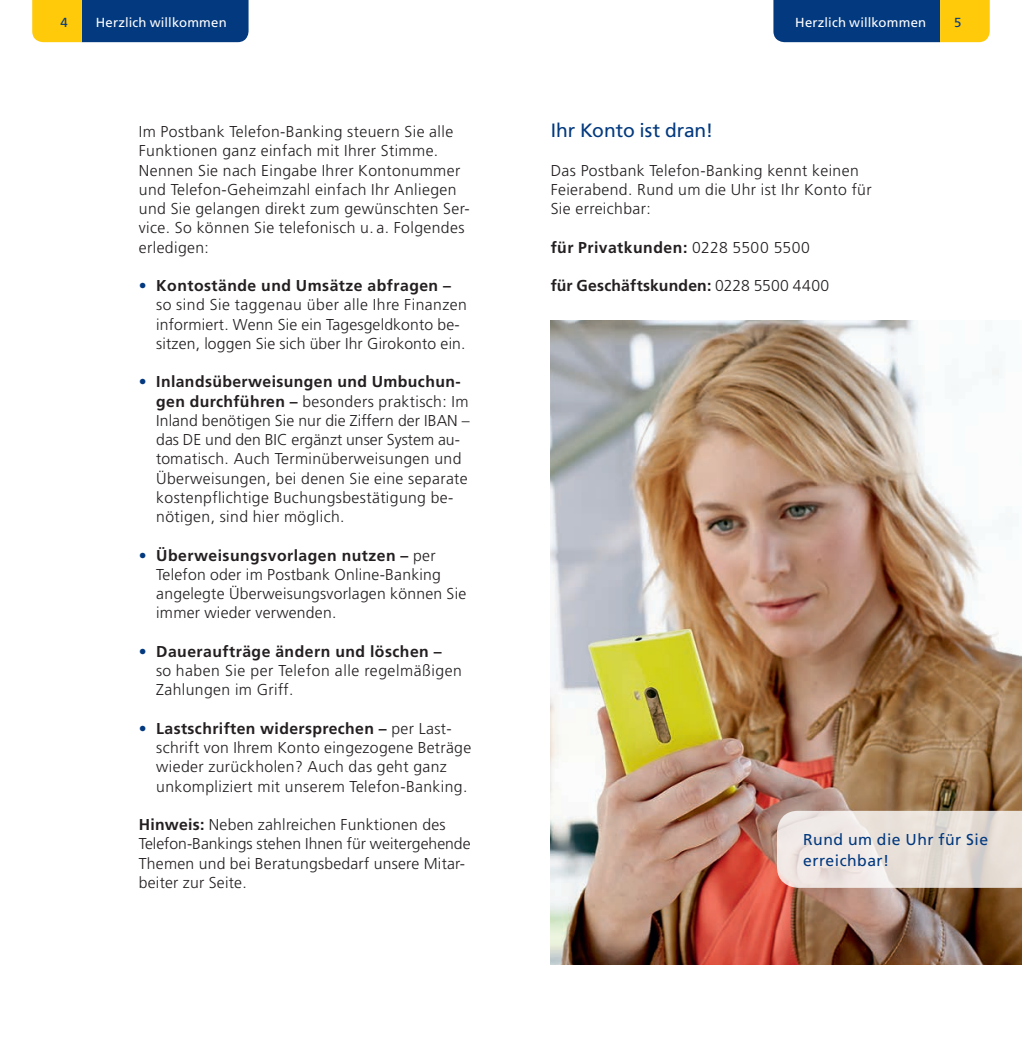
<style>
.page{position:relative;width:1022px;height:1042px;background:#fff}
.page>*{position:absolute;margin:0;border:0;box-sizing:border-box;transform-origin:0 0}
.t1{font:19.25px "Frutiger LT Std";color:#03397e}
.t2{font:300 15.75px/19.2px "Frutiger LT Std";letter-spacing:.025em;color:#231f20}
.t3{font:700 15.75px "Frutiger LT Std";letter-spacing:.02em;color:#231f20}
.t4{font:15.75px/21px "Frutiger LT Std";letter-spacing:.03em;color:#03397e}
.t5{font:13.12px "Frutiger LT Std";letter-spacing:.015em;color:#fff}
.t6{font:13.12px "Frutiger LT Std";color:#03397e}
.s1{color:#03397e}
.s2{font-weight:700}
.s3{font-weight:300}
</style>
<div class="page">
<svg style="left:773px;top:0;width:217px;height:42px;background:#3d5b64"></svg>
<svg style="left:32px;top:0;width:217px;height:42px;background:#3d5b64"></svg>
<img style="left:551px;top:320px;width:471px;height:645px">
<svg style="left:777px;top:811px;width:245px;height:77px;background:#e8e0db"></svg>
<p class="t6" style="left:61px;top:15px;width:9px">4</p>
<p class="t5" style="left:96px;top:15px;width:132px">Herzlich willkommen</p>
<p class="t5" style="left:795px;top:15px;width:132px">Herzlich willkommen</p>
<p class="t6" style="left:954px;top:15px;width:9px">5</p>
<p class="t2" style="left:139px;top:122px;width:332px">Im Postbank Telefon-Banking steuern Sie alle Funktionen ganz einfach mit Ihrer Stimme.<br>Nennen Sie nach Eingabe Ihrer Kontonummer und Telefon-Geheimzahl einfach Ihr Anliegen und Sie gelangen direkt zum gewünschten Ser&shy;vice. So können Sie telefonisch u. a. Folgendes erledigen:</p>
<p class="t2" style="left:156px;top:276px;width:312px;text-indent:-17px"><span class="s1">•</span> <span class="s2">Kontostände und Umsätze abfragen – </span>so sind Sie taggenau über alle Ihre Finanzen informiert. Wenn Sie ein Tagesgeldkonto be&shy;sitzen, loggen Sie sich über Ihr Girokonto ein.</p>
<p class="t2" style="left:156px;top:372px;width:315px;text-indent:-17px"><span class="s1">•</span> <span class="s2">Inlandsüberweisungen und Umbuchun&shy;gen durchführen –</span> besonders praktisch: Im Inland benötigen Sie nur die Ziffern der IBAN – das DE und den BIC ergänzt unser System au&shy;tomatisch. Auch Terminüberweisungen und Überweisungen, bei denen Sie eine separate kostenpflichtige Buchungsbestätigung be&shy;nötigen, sind hier möglich.</p>
<p class="t2" style="left:156px;top:546px;width:312px;text-indent:-17px"><span class="s1">•</span> <span class="s2">Überweisungsvorlagen nutzen –</span> per Telefon oder im Postbank Online-Banking angelegte Überweisungsvorlagen können Sie immer wieder verwenden.</p>
<p class="t2" style="left:156px;top:642px;width:307px;text-indent:-17px"><span class="s1">•</span> <span class="s2">Daueraufträge ändern und löschen –<br></span>so haben Sie per Telefon alle regelmäßigen<br>Zahlungen im Griff.</p>
<p class="t2" style="left:156px;top:719px;width:316px;text-indent:-17px"><span class="s1">•</span> <span class="s2">Lastschriften widersprechen –</span> per Last&shy;schrift von Ihrem Konto eingezogene Beträge wieder zurückholen? Auch das geht ganz unkompliziert mit unserem Telefon-Banking.</p>
<p class="t2" style="left:139px;top:815px;width:333px"><span class="s2">Hinweis:</span> Neben zahlreichen Funktionen des Telefon-Bankings stehen Ihnen für weitergehende Themen und bei Beratungsbedarf unsere Mitar&shy;beiter zur Seite.</p>
<p class="t1" style="left:551px;top:119px;width:164px">Ihr Konto ist dran!</p>
<p class="t2" style="left:551px;top:161px;width:323px">Das Postbank Telefon-Banking kennt keinen<br>Feierabend. Rund um die Uhr ist Ihr Konto für<br>Sie erreichbar:</p>
<p class="t3" style="left:551px;top:238px;width:261px">für Privatkunden: <span class="s3">0228 5500 5500</span></p>
<p class="t3" style="left:551px;top:276px;width:280px">für Geschäftskunden: <span class="s3">0228 5500 4400</span></p>
<p class="t4" style="left:803px;top:829px;width:186px">Rund um die Uhr für Sie erreichbar!</p>
</div>
